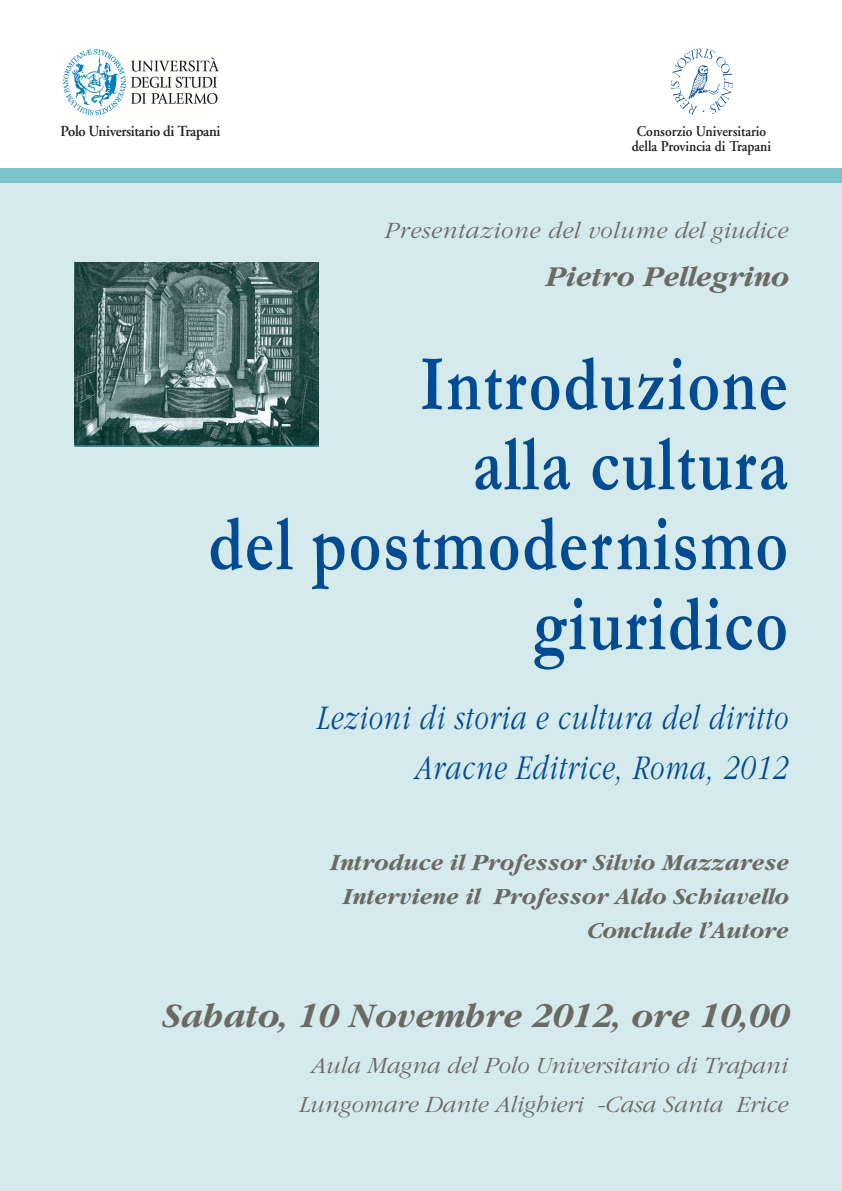
<style>
.page{position:relative;width:842px;height:1191px;background:#fff}
.page>*{position:absolute;margin:0;border:0;box-sizing:border-box;transform-origin:0 0}
.t1{font:700 80px/80px "Garamond";letter-spacing:.03em;color:#014b92;text-align:right;scale:.79 1}
.t2{font:italic 300 36px/49.7px "Garamond";letter-spacing:.03em;color:#014b92;text-align:right;scale:.79 1}
.t3{font:italic 700 36px "Garamond";color:#6a6964}
.t4{font:italic 700 30px "Garamond";color:#6a6964}
.t5{font:italic 300 24.2px/39.2px "Garamond";color:#6a6964;text-align:center}
.t6{font:italic 300 24.2px "Garamond";letter-spacing:.03em;color:#6a6964}
.t7{font:italic 700 24px/34px "Garamond";color:#6a6964;text-align:right}
.t8{font:600 15.3px "Adobe Garamond";letter-spacing:-.02em;color:#231f20;scale:.96 1}
.t9{font:600 14.9px/15.8px "Adobe Garamond";color:#231f20;text-align:center;scale:.92 1}
</style>
<div class="page">
<div style="left:0;top:180px;width:842px;height:1011px;background:#d5eaed"></div>
<img style="left:63px;top:49px;width:156px;height:67px">
<img style="left:671px;top:49px;width:62px;height:66px">
<div style="left:0;top:169px;width:842px;height:14px;background:#7dc4ca"></div>
<img style="left:75px;top:263px;width:244px;height:183px">
<p class="t8" style="left:61px;top:125px;width:168px">Polo Universitario di Trapani</p>
<p class="t9" style="left:632px;top:124px;width:153px">Consorzio Universitario della Provincia di Trapani</p>
<p class="t6" style="left:385px;top:221px;width:405px">Presentazione del volume del giudice</p>
<p class="t4" style="left:545px;top:266px;width:245px">Pietro Pellegrino</p>
<h1 class="t1" style="left:208px;top:346px;width:735px">Introduzione<br>alla cultura<br>del postmodernismo giuridico</h1>
<h2 class="t2" style="left:317px;top:696px;width:598px">Lezioni di storia e cultura del diritto<br>Aracne Editrice, Roma, 2012</h2>
<p class="t7" style="left:329px;top:847px;width:460px">Introduce il Professor Silvio Mazzarese<br>Interviene il Professor Aldo Schiavello<br>Conclude l’Autore</p>
<h2 class="t3" style="left:161px;top:1003px;width:629px">Sabato, 10 Novembre 2012, ore 10,00</h2>
<p class="t5" style="left:299px;top:1048px;width:491px">Aula Magna del Polo Universitario di Trapani<br>Lungomare Dante Alighieri -Casa Santa Erice</p>
</div>
